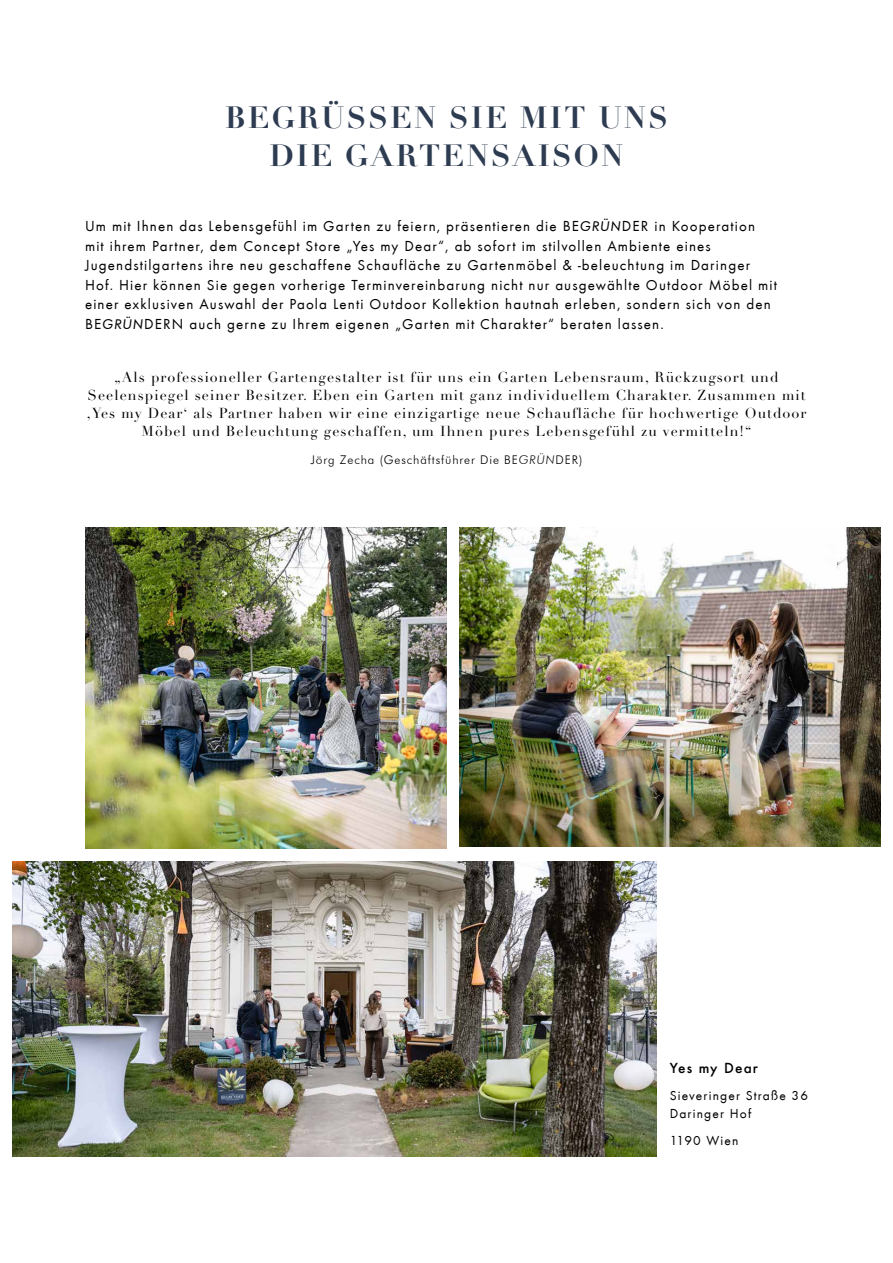
<style>
.page{position:relative;width:893px;height:1263px;background:#fff}
.page>*{position:absolute;margin:0;border:0;box-sizing:border-box;transform-origin:0 0}
.t1{font:700 30px/38.5px "Didot LT Pro";letter-spacing:.075em;color:#2e3c52;text-align:center}
.t2{font:15px/19.5px "Futura T";letter-spacing:.075em;color:#000}
.t3{font:14.25px/18px "Didot LH";letter-spacing:.075em;color:#000;text-align:center}
.t4{font:13.5px/18px "Futura T";letter-spacing:.085em;color:#000}
.t5{font:500 13.5px "Futura";letter-spacing:.085em;color:#000}
.t6{font:300 12px "Futura BT";letter-spacing:.075em;color:#000}
.s1{font-family:"Futura BT";font-style:italic;font-size:13.5px}
.s2{font-style:italic}
</style>
<div class="page">
<img style="left:459px;top:528px;width:421px;height:318px">
<img style="left:13px;top:861px;width:644px;height:296px">
<img style="left:85px;top:527px;width:361px;height:321px">
<h1 class="t1" style="left:225px;top:98px;width:444px">BEGRÜSSEN SIE MIT UNS<br>DIE GARTENSAISON</h1>
<p class="t2" style="left:85px;top:216px;width:693px">Um mit Ihnen das Lebensgefühl im Garten zu feiern, präsentieren die BE<span class="s1">GRÜN</span>DER in Kooperation mit ihrem Partner, dem Concept Store „Yes my Dear“, ab sofort im stilvollen Ambiente eines Jugendstilgartens ihre neu geschaffene Schaufläche zu Gartenmöbel &amp; -beleuchtung im Daringer Hof. Hier können Sie gegen vorherige Terminvereinbarung nicht nur ausgewählte Outdoor Möbel mit einer exklusiven Auswahl der Paola Lenti Outdoor Kollektion hautnah erleben, sondern sich von den BE<span class="s1">GRÜN</span>DERN auch gerne zu Ihrem eigenen „Garten mit Charakter“ beraten lassen.</p>
<p class="t3" style="left:87px;top:368px;width:721px">„Als professioneller Gartengestalter ist für uns ein Garten Lebensraum, Rückzugsort und Seelenspiegel seiner Besitzer. Eben ein Garten mit ganz individuellem Charakter. Zusammen mit ,Yes my Dear‘ als Partner haben wir eine einzigartige neue Schaufläche für hochwertige Outdoor Möbel und Beleuchtung geschaffen, um Ihnen pures Lebensgefühl zu vermitteln!“</p>
<p class="t6" style="left:311px;top:452px;width:273px">Jörg Zecha (Geschäftsführer Die BE<span class="s2">GRÜN</span>DER)</p>
<p class="t5" style="left:670px;top:1059px;width:90px">Yes my Dear</p>
<p class="t4" style="left:670px;top:1087px;width:140px">Sieveringer Straße 36<br>Daringer Hof</p>
<p class="t4" style="left:670px;top:1132px;width:70px">1190 Wien</p>
</div>
